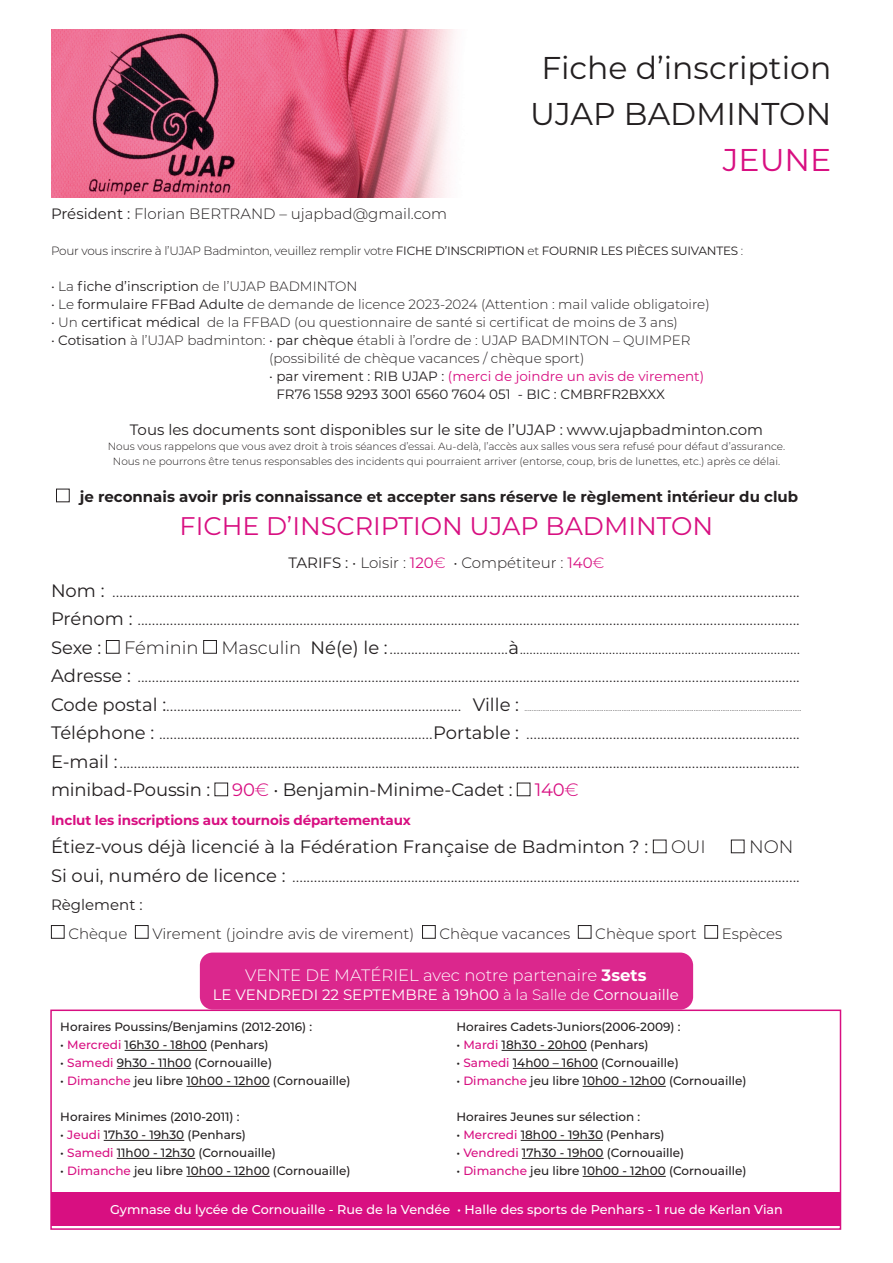
<style>
.page{position:relative;width:893px;height:1263px;background:#fff}
.page>*{position:absolute;margin:0;border:0;box-sizing:border-box;transform-origin:0 0}
.t1{font:31.5px/46px "Montserrat";color:#231f20;text-align:center}
.t2{font:31.5px "Montserrat";color:#d80f81}
.t3{font:25.5px "Montserrat";color:#d80f81}
.t4{font:300 18px/28.5px "Montserrat";color:#231f20;text-align:justify}
.t5{font:18px "Montserrat";color:#231f20}
.t6{font:300 16.5px "Montserrat";color:#231f20}
.t7{font:300 16.5px "Montserrat";color:#fff}
.t8{font:300 15px "Montserrat";color:#231f20}
.t9{font:15px "Montserrat";color:#231f20}
.t10{font:700 15px "Montserrat";color:#231f20}
.t11{font:15px "Montserrat";color:#fff}
.t12{font:300 13.5px/18px "Montserrat";color:#231f20}
.t13{font:13.5px/18px "Montserrat";color:#231f20}
.t14{font:700 13.5px "Montserrat";letter-spacing:-.01em;color:#d80f81}
.t15{font:500 12.75px "Montserrat";color:#fff}
.t16{font:500 12px "Montserrat";color:#231f20}
.t17{font:300 12px "Montserrat";letter-spacing:-.02em;color:#231f20}
.t18{font:300 10.5px/15px "Montserrat";color:#231f20;text-align:center}
.t19{font:300 9px "Montserrat";color:#231f20}
.s1{font-weight:400}
.s2{font-weight:300}
.s3{color:#d80f81}
.s4{font-weight:400;color:#d80f81}
.s5{font-size:18px}
.s6{font-weight:400;font-size:18px}
.s7{font-weight:700}
</style>
<div class="page">
<img style="left:51px;top:30px;width:403px;height:167px">
<div style="left:200px;top:952px;width:493px;height:57px;background:#db278d;border-radius:13px"></div>
<div style="left:56px;top:489px;width:14px;height:13px;border:1px solid #231f20"></div>
<div style="left:52px;top:1192px;width:789px;height:34px;background:#d80f81"></div>
<div style="left:106px;top:640px;width:14px;height:14px;border:1px solid #231f20"></div>
<div style="left:203px;top:640px;width:14px;height:14px;border:1px solid #231f20"></div>
<div style="left:215px;top:783px;width:13px;height:13px;border:1px solid #231f20"></div>
<div style="left:517px;top:783px;width:13px;height:13px;border:1px solid #231f20"></div>
<div style="left:653px;top:840px;width:13px;height:13px;border:1px solid #231f20"></div>
<div style="left:731px;top:840px;width:13px;height:13px;border:1px solid #231f20"></div>
<div style="left:51px;top:925px;width:14px;height:14px;border:1px solid #231f20"></div>
<div style="left:135px;top:925px;width:14px;height:14px;border:1px solid #231f20"></div>
<div style="left:422px;top:925px;width:14px;height:14px;border:1px solid #231f20"></div>
<div style="left:578px;top:925px;width:13px;height:14px;border:1px solid #231f20"></div>
<div style="left:704px;top:925px;width:14px;height:14px;border:1px solid #231f20"></div>
<hr style="left:125px;top:1050px;width:82px;height:1px;background:#231f20">
<hr style="left:117px;top:1068px;width:74px;height:1px;background:#231f20">
<hr style="left:187px;top:1086px;width:83px;height:1px;background:#231f20">
<hr style="left:104px;top:1140px;width:80px;height:1px;background:#231f20">
<hr style="left:117px;top:1158px;width:78px;height:1px;background:#231f20">
<hr style="left:187px;top:1176px;width:83px;height:1px;background:#231f20">
<hr style="left:502px;top:1050px;width:85px;height:1px;background:#231f20">
<hr style="left:513px;top:1068px;width:85px;height:1px;background:#231f20">
<hr style="left:583px;top:1086px;width:83px;height:1px;background:#231f20">
<hr style="left:521px;top:1140px;width:82px;height:1px;background:#231f20">
<hr style="left:522px;top:1158px;width:82px;height:1px;background:#231f20">
<hr style="left:583px;top:1176px;width:83px;height:1px;background:#231f20">
<div style="left:50px;top:1009px;width:791px;height:221px;border:2px solid #d80f81"></div>
<h1 class="t1" style="left:530px;top:44px;width:303px">Fiche d’inscription<br>UJAP BADMINTON</h1>
<h1 class="t2" style="left:723px;top:138px;width:110px">JEUNE</h1>
<p class="t8" style="left:51px;top:204px;width:398px"><span class="s1">Président :</span> Florian BERTRAND – ujapbad@gmail.com</p>
<p class="t17" style="left:51px;top:243px;width:694px">Pour vous inscrire à l’UJAP Badminton, veuillez remplir votre <span class="s1">FICHE D’INSCRIPTION</span> et <span class="s1">FOURNIR LES PIÈCES SUIVANTES</span> :</p>
<p class="t12" style="left:51px;top:277px;width:308px">• La <span class="s1">fiche d’inscription</span> de l’UJAP BADMINTON</p>
<p class="t12" style="left:51px;top:295px;width:660px">• Le <span class="s1">formulaire FFBad Adulte</span> de demande de licence 2023-2024 (Attention : mail valide obligatoire)</p>
<p class="t12" style="left:51px;top:313px;width:628px">• Un <span class="s1">certificat médical</span> de la FFBAD (ou questionnaire de santé si certificat de moins de 3 ans)</p>
<p class="t12" style="left:269px;top:331px;width:423px;text-indent:-218px">• <span class="s1">Cotisation</span> à l’UJAP badminton: • <span class="s1">par chèque</span> établi à l’ordre de : UJAP BADMINTON – QUIMPER (possibilité de chèque vacances / chèque sport)</p>
<p class="t13" style="left:276px;top:367px;width:429px;text-indent:-7px"><span class="s2">•</span> par virement : RIB UJAP : <span class="s3">(merci de joindre un avis de virement)<br></span>FR76 1558 9293 3001 6560 7604 051 - BIC : CMBRFR2BXXX</p>
<p class="t9" style="left:130px;top:420px;width:635px">Tous les documents sont disponibles sur le site de l’UJAP : www.ujapbadminton.com</p>
<p class="t18" style="left:108px;top:439px;width:679px">Nous vous rappelons que vous avez droit à trois séances d’essai. Au-delà, l’accès aux salles vous sera refusé pour défaut d’assurance.<br>Nous ne pourrons être tenus responsables des incidents qui pourraient arriver (entorse, coup, bris de lunettes, etc.) après ce délai.</p>
<p class="t10" style="left:80px;top:486px;width:720px">je reconnais avoir pris connaissance et accepter sans réserve le règlement intérieur du club</p>
<h2 class="t3" style="left:180px;top:508px;width:535px">FICHE D’INSCRIPTION UJAP BADMINTON</h2>
<p class="t8" style="left:288px;top:553px;width:318px"><span class="s1">TARIFS :</span> • Loisir : <span class="s4">120</span><span class="s3">€</span> • Compétiteur : <span class="s4">140</span><span class="s3">€</span></p>
<p class="t4" style="left:51px;top:575px;width:750px"><span class="s1">Nom :</span> ...............................................................................................................................................................................................<br><span class="s1">Prénom :</span> ........................................................................................................................................................................................<br><span class="s1">Sexe :</span></p>
<p class="t4" style="left:124px;top:632px;width:76px">Féminin</p>
<p class="t6" style="left:221px;top:636px;width:580px"><span class="s5">Masculin</span> <span class="s6">Né(e) le :</span><span class="s5">.................................</span><span class="s6">à</span>.....................................................................................</p>
<p class="t4" style="left:51px;top:661px;width:750px"><span class="s1">Adresse :</span> ........................................................................................................................................................................................</p>
<p class="t19" style="left:51px;top:701px;width:752px"><span class="s6">Code postal :</span><span class="s5">..................................................................................</span> <span class="s6">Ville :</span> ..........................................................................................................................................................</p>
<p class="t4" style="left:51px;top:718px;width:750px"><span class="s1">Téléphone :</span> ............................................................................<span class="s1">Portable :</span> ............................................................................<br><span class="s1">E-mail :</span>............................................................................................................................................................................................. <span class="s1">minibad-Poussin :</span> <span class="s4">90</span><span class="s3">€</span> • <span class="s1">Benjamin-Minime-Cadet :</span> <span class="s4">140</span><span class="s3">€</span></p>
<p class="t14" style="left:51px;top:810px;width:361px">Inclut les inscriptions aux tournois départementaux</p>
<p class="t5" style="left:51px;top:834px;width:599px">Étiez-vous déjà licencié à la Fédération Française de Badminton ? :</p>
<p class="t4" style="left:671px;top:832px;width:36px">OUI</p>
<p class="t4" style="left:51px;top:832px;width:750px;text-indent:698px">NON<br><span class="s1">Si oui, numéro de licence :</span> .............................................................................................................................................</p>
<p class="t9" style="left:51px;top:894px;width:93px">Règlement :</p>
<p class="t8" style="left:68px;top:923px;width:60px">Chèque</p>
<p class="t8" style="left:152px;top:923px;width:264px">Virement (joindre avis de virement)</p>
<p class="t8" style="left:439px;top:923px;width:132px">Chèque vacances</p>
<p class="t8" style="left:595px;top:923px;width:103px">Chèque sport</p>
<p class="t8" style="left:722px;top:923px;width:62px">Espèces</p>
<p class="t7" style="left:245px;top:964px;width:403px">VENTE DE MATÉRIEL avec notre partenaire <span class="s7">3sets</span></p>
<p class="t11" style="left:213px;top:984px;width:468px">LE VENDREDI 22 SEPTEMBRE à 19h00 <span class="s2">à la Salle de</span> Cornouaille</p>
<p class="t16" style="left:60px;top:1018px;width:253px">Horaires Poussins/Benjamins (2012-2016) :</p>
<p class="t16" style="left:60px;top:1036px;width:210px">• <span class="s3">Mercredi</span> 16h30 - 18h00 (Penhars)</p>
<p class="t16" style="left:60px;top:1054px;width:213px">• <span class="s3">Samedi</span> 9h30 - 11h00 (Cornouaille)</p>
<p class="t16" style="left:60px;top:1072px;width:292px">• <span class="s3">Dimanche</span> jeu libre 10h00 - 12h00 (Cornouaille)</p>
<p class="t16" style="left:60px;top:1108px;width:181px">Horaires Minimes (2010-2011) :</p>
<p class="t16" style="left:60px;top:1126px;width:187px">• <span class="s3">Jeudi</span> 17h30 - 19h30 (Penhars)</p>
<p class="t16" style="left:60px;top:1144px;width:217px">• <span class="s3">Samedi</span> 11h00 - 12h30 (Cornouaille)</p>
<p class="t16" style="left:60px;top:1162px;width:292px">• <span class="s3">Dimanche</span> jeu libre 10h00 - 12h00 (Cornouaille)</p>
<p class="t16" style="left:456px;top:1018px;width:226px">Horaires Cadets-Juniors(2006-2009) :</p>
<p class="t16" style="left:456px;top:1036px;width:194px">• <span class="s3">Mardi</span> 18h30 - 20h00 (Penhars)</p>
<p class="t16" style="left:456px;top:1054px;width:224px">• <span class="s3">Samedi</span> 14h00 – 16h00 (Cornouaille)</p>
<p class="t16" style="left:456px;top:1072px;width:292px">• <span class="s3">Dimanche</span> jeu libre 10h00 - 12h00 (Cornouaille)</p>
<p class="t16" style="left:456px;top:1108px;width:185px">Horaires Jeunes sur sélection :</p>
<p class="t16" style="left:456px;top:1126px;width:210px">• <span class="s3">Mercredi</span> 18h00 - 19h30 (Penhars)</p>
<p class="t16" style="left:456px;top:1144px;width:229px">• <span class="s3">Vendredi</span> 17h30 - 19h00 (Cornouaille)</p>
<p class="t16" style="left:456px;top:1162px;width:292px">• <span class="s3">Dimanche</span> jeu libre 10h00 - 12h00 (Cornouaille)</p>
<p class="t15" style="left:110px;top:1200px;width:674px">Gymnase du lycée de Cornouaille - Rue de la Vendée • Halle des sports de Penhars - 1 rue de Kerlan Vian</p>
</div>
